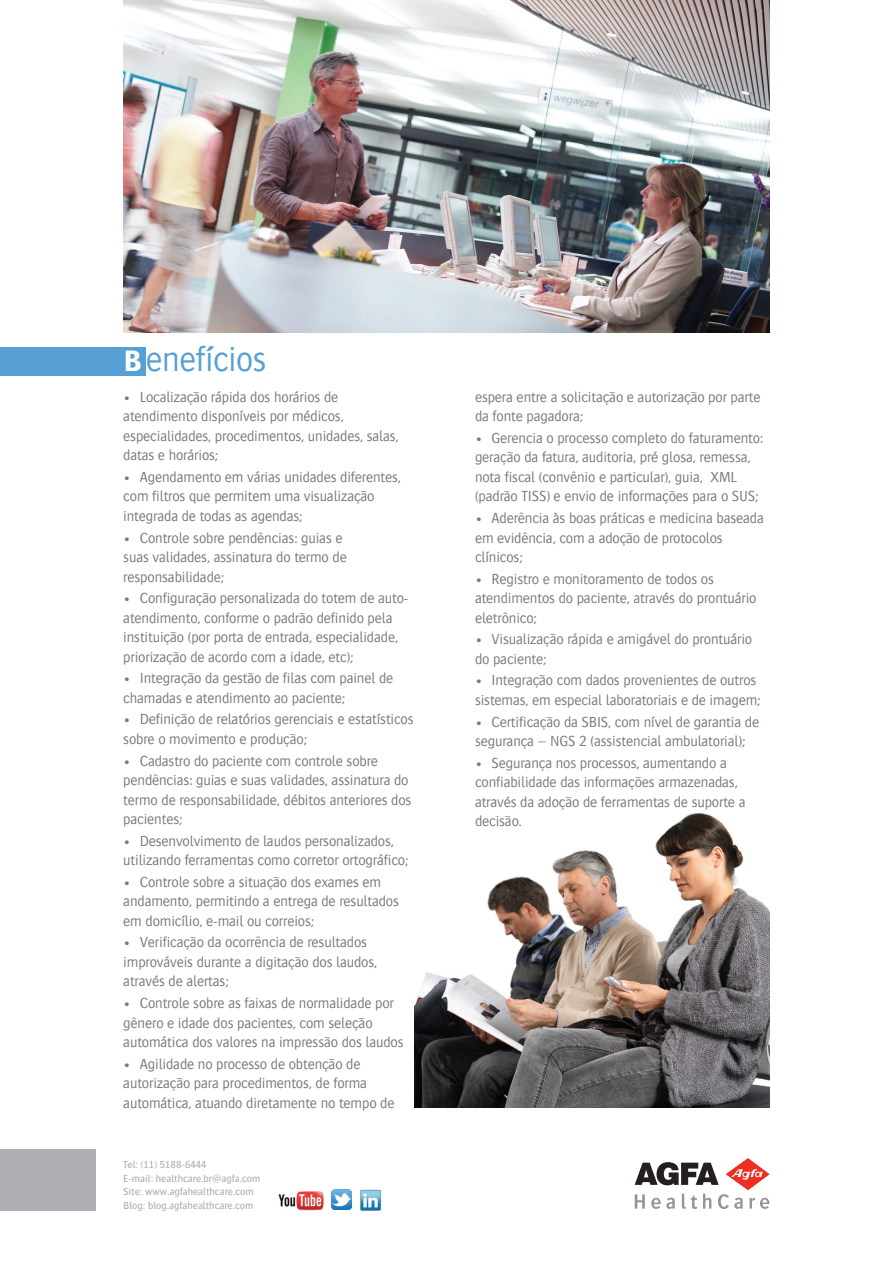
<style>
.page{position:relative;width:893px;height:1263px;background:#fff}
.page>*{position:absolute;margin:0;border:0;box-sizing:border-box;transform-origin:0 0}
.HEADLINE{font:300 36px "Bosis For Agfa";letter-spacing:-.01em;color:#56a0d5}
.HEADLINE-2{font:700 30.3px "Bosis For Agfa";color:#fff}
.t1{font:300 15px/19.5px "Bosis For Agfa";letter-spacing:-.01em;color:#76787b}
.BOILERPLATE{font:500 10.5px "Bosis For Agfa";color:#aeafb3}
</style>
<div class="page">
<img style="left:415px;top:813px;width:355px;height:295px">
<img style="left:123px;top:0;width:647px;height:332px">
<div style="left:0;top:347px;width:145px;height:28px;background:#56a0d5"></div>
<svg style="left:635px;top:1158px;width:135px;height:51px"></svg>
<img style="left:361px;top:1190px;width:20px;height:20px">
<img style="left:332px;top:1190px;width:19px;height:19px">
<img style="left:278px;top:1191px;width:46px;height:19px">
<div style="left:0;top:1149px;width:96px;height:61px;background:#aeafb3"></div>
<p class="HEADLINE-2" style="left:124px;top:344px;width:19px">B</p>
<p class="HEADLINE" style="left:146px;top:340px;width:122px">enefícios</p>
<p class="t1" style="left:123px;top:387px;width:277px">• Localização rápida dos horários de atendimento disponíveis por médicos, especialidades, procedimentos, unidades, salas, datas e horários;</p>
<p class="t1" style="left:123px;top:467px;width:279px">• Agendamento em várias unidades diferentes, com filtros que permitem uma visualização integrada de todas as agendas;</p>
<p class="t1" style="left:123px;top:528px;width:225px">• Controle sobre pendências: guias e suas validades, assinatura do termo de responsabilidade;</p>
<p class="t1" style="left:123px;top:588px;width:287px">• Configuração personalizada do totem de auto&shy;atendimento, conforme o padrão definido pela instituição (por porta de entrada, especialidade, priorização de acordo com a idade, etc);</p>
<p class="t1" style="left:123px;top:668px;width:272px">• Integração da gestão de filas com painel de chamadas e atendimento ao paciente;</p>
<p class="t1" style="left:123px;top:709px;width:292px">• Definição de relatórios gerenciais e estatísticos sobre o movimento e produção;</p>
<p class="t1" style="left:123px;top:751px;width:290px">• Cadastro do paciente com controle sobre pendências: guias e suas validades, assinatura do termo de responsabilidade, débitos anteriores dos pacientes;</p>
<p class="t1" style="left:123px;top:831px;width:286px">• Desenvolvimento de laudos personalizados, utilizando ferramentas como corretor ortográfico;</p>
<p class="t1" style="left:123px;top:872px;width:277px">• Controle sobre a situação dos exames em andamento, permitindo a entrega de resultados em domicílio, e-mail ou correios;</p>
<p class="t1" style="left:123px;top:932px;width:255px">• Verificação da ocorrência de resultados improváveis durante a digitação dos laudos, através de alertas;</p>
<p class="t1" style="left:123px;top:993px;width:282px">• Controle sobre as faixas de normalidade por gênero e idade dos pacientes, com seleção automática dos valores na impressão dos laudos</p>
<p class="t1" style="left:123px;top:1054px;width:273px">• Agilidade no processo de obtenção de autorização para procedimentos, de forma automática, atuando diretamente no tempo de</p>
<p class="BOILERPLATE" style="left:123px;top:1159px;width:85px">Tel: (11) 5188-6444</p>
<p class="BOILERPLATE" style="left:123px;top:1173px;width:138px">E-mail: healthcare.br@agfa.com</p>
<p class="BOILERPLATE" style="left:123px;top:1186px;width:132px">Site: www.agfahealthcare.com</p>
<p class="BOILERPLATE" style="left:123px;top:1200px;width:132px">Blog: blog.agfahealthcare.com</p>
<p class="t1" style="left:475px;top:387px;width:287px">espera entre a solicitação e autorização por parte da fonte pagadora;</p>
<p class="t1" style="left:475px;top:428px;width:290px">• Gerencia o processo completo do faturamento: geração da fatura, auditoria, pré glosa, remessa, nota fiscal (convênio e particular), guia, XML (padrão TISS) e envio de informações para o SUS;</p>
<p class="t1" style="left:475px;top:508px;width:290px">• Aderência às boas práticas e medicina baseada em evidência, com a adoção de protocolos clínicos;</p>
<p class="t1" style="left:475px;top:569px;width:283px">• Registro e monitoramento de todos os atendimentos do paciente, através do prontuário eletrônico;</p>
<p class="t1" style="left:475px;top:629px;width:279px">• Visualização rápida e amigável do prontuário do paciente;</p>
<p class="t1" style="left:475px;top:670px;width:287px">• Integração com dados provenientes de outros sistemas, em especial laboratoriais e de imagem;</p>
<p class="t1" style="left:475px;top:712px;width:286px">• Certificação da SBIS, com nível de garantia de segurança – NGS 2 (assistencial ambulatorial);</p>
<p class="t1" style="left:475px;top:753px;width:272px">• Segurança nos processos, aumentando a confiabilidade das informações armazenadas, através da adoção de ferramentas de suporte a decisão.</p>
</div>
